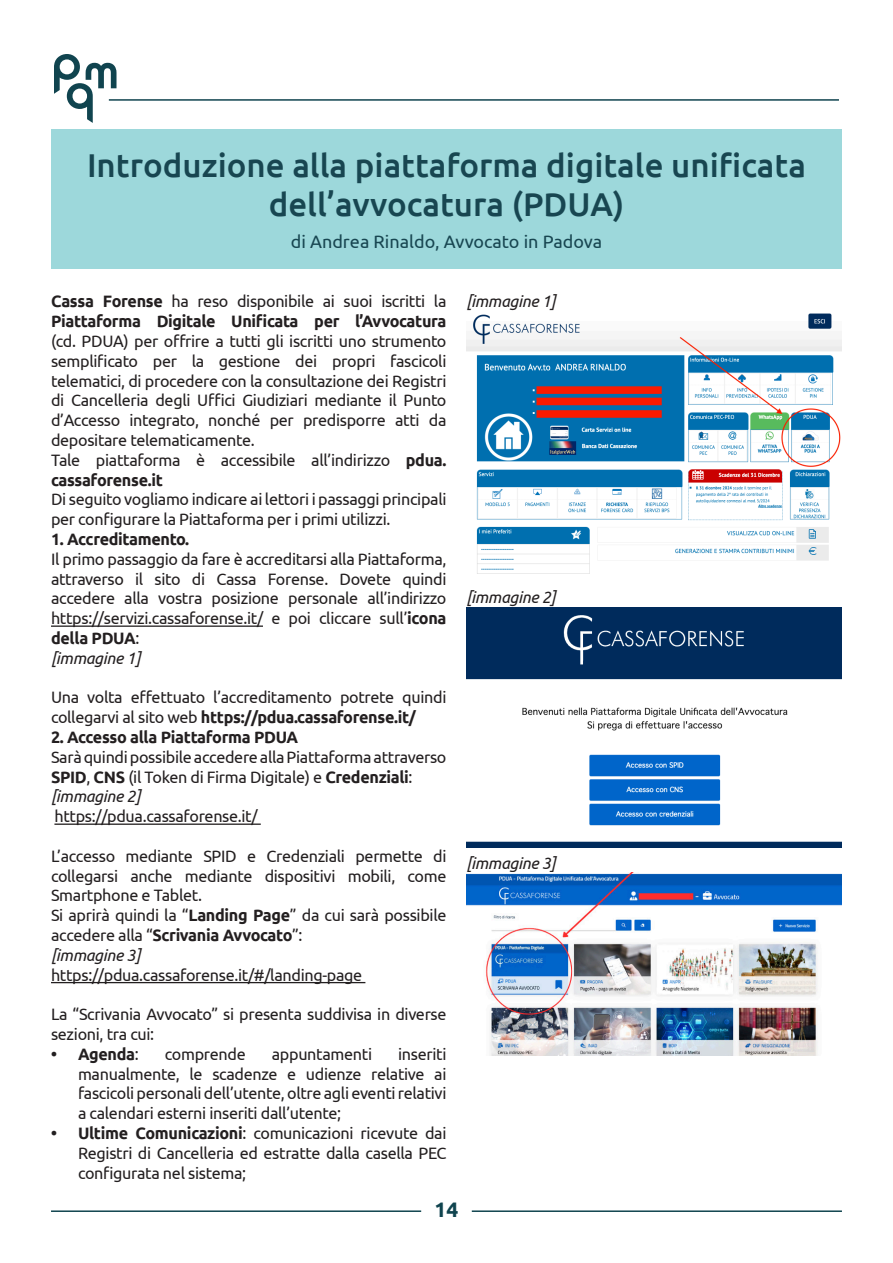
<style>
.page{position:relative;width:893px;height:1263px;background:#fff}
.page>*{position:absolute;margin:0;border:0;box-sizing:border-box;transform-origin:0 0}
.Titolo_paragrafo_articolo{font:500 33px/39.6px "Ubuntu";color:#184651;text-align:center}
.t1{font:700 21px "Ubuntu";color:#10444f}
.Sottotiotolo_articolo{font:18px "Ubuntu";color:#184651}
.Testo_paragrafo_articolo{font:16.5px/19.8px "Ubuntu";letter-spacing:-.02em;color:#231f20}
.Testo_paragrafo_articolo-2{font:italic 16.5px "Ubuntu";letter-spacing:-.02em;color:#231f20}
.Testo_paragrafo_articolo-3{font:700 16.5px "Ubuntu";letter-spacing:-.02em;color:#231f20}
.s1{font-weight:700}
.s2{font-weight:400}
</style>
<div class="page">
<hr style="left:109px;top:99px;width:730px;height:2px;background:#10444f">
<hr style="left:51px;top:1210px;width:370px;height:2px;background:#10444f">
<hr style="left:472px;top:1210px;width:370px;height:2px;background:#10444f">
<svg style="left:54px;top:54px;width:63px;height:69px"></svg>
<hr style="left:51px;top:625px;width:212px;height:2px;background:#231f20">
<hr style="left:54px;top:823px;width:207px;height:2px;background:#231f20">
<hr style="left:51px;top:982px;width:314px;height:1px;background:#231f20">
<div style="left:51px;top:130px;width:791px;height:139px;background:#9dd8db"></div>
<img style="left:466px;top:313px;width:376px;height:261px">
<img style="left:466px;top:607px;width:376px;height:240px">
<img style="left:466px;top:873px;width:376px;height:183px">
<p class="Titolo_paragrafo_articolo" style="left:87px;top:144px;width:720px">Introduzione alla piattaforma digitale unificata dell’avvocatura (PDUA)</p>
<p class="Sottotiotolo_articolo" style="left:291px;top:231px;width:313px">di Andrea Rinaldo, Avvocato in Padova</p>
<p class="Testo_paragrafo_articolo" style="left:51px;top:291px;width:397px;text-align:justify"><span class="s1">Cassa Forense</span> ha reso disponibile ai suoi iscritti la <span class="s1">Piattaforma Digitale Unificata per l’Avvocatura </span>(cd. PDUA) per offrire a tutti gli iscritti uno strumento semplificato per la gestione dei propri fascicoli telematici, di procedere con la consultazione dei Registri di Cancelleria degli Uffici Giudiziari mediante il Punto d’Accesso integrato, nonché per predisporre atti da depositare telematicamente.</p>
<p class="Testo_paragrafo_articolo" style="left:51px;top:449px;width:397px">Tale piattaforma è accessibile all’indirizzo <span class="s1">pdua. cassaforense.it</span></p>
<p class="Testo_paragrafo_articolo" style="left:51px;top:489px;width:397px">Di seguito vogliamo indicare ai lettori i passaggi principali per configurare la Piattaforma per i primi utilizzi.</p>
<p class="Testo_paragrafo_articolo-3" style="left:51px;top:529px;width:140px">1. Accreditamento.</p>
<p class="Testo_paragrafo_articolo" style="left:51px;top:548px;width:397px;text-align:justify">Il primo passaggio da fare è accreditarsi alla Piattaforma, attraverso il sito di Cassa Forense. Dovete quindi accedere alla vostra posizione personale all’indirizzo https://servizi.cassaforense.it/ e poi cliccare sull’<span class="s1">icona della PDUA</span>:</p>
<p class="Testo_paragrafo_articolo-2" style="left:51px;top:648px;width:91px">[immagine 1]</p>
<p class="Testo_paragrafo_articolo" style="left:51px;top:687px;width:397px">Una volta effettuato l’accreditamento potrete quindi collegarvi al sito web <span class="s1">https://pdua.cassaforense.it/</span></p>
<p class="Testo_paragrafo_articolo-3" style="left:51px;top:727px;width:249px">2. Accesso alla Piattaforma PDUA</p>
<p class="Testo_paragrafo_articolo" style="left:51px;top:746px;width:397px">Sarà quindi possibile accedere alla Piattaforma attraverso<br><span class="s1">SPID</span>, <span class="s1">CNS</span> (il Token di Firma Digitale) e <span class="s1">Credenziali</span>:</p>
<p class="Testo_paragrafo_articolo-2" style="left:51px;top:786px;width:91px">[immagine 2]</p>
<p class="Testo_paragrafo_articolo" style="left:54px;top:806px;width:205px">https://pdua.cassaforense.it/</p>
<p class="Testo_paragrafo_articolo" style="left:51px;top:845px;width:397px;text-align:justify">L’accesso mediante SPID e Credenziali permette di collegarsi anche mediante dispositivi mobili, come Smartphone e Tablet.</p>
<p class="Testo_paragrafo_articolo" style="left:51px;top:905px;width:397px">Si aprirà quindi la “<span class="s1">Landing Page</span>” da cui sarà possibile accedere alla “<span class="s1">Scrivania Avvocato</span>”:</p>
<p class="Testo_paragrafo_articolo-2" style="left:51px;top:945px;width:91px">[immagine 3]</p>
<p class="Testo_paragrafo_articolo" style="left:51px;top:964px;width:313px">https://pdua.cassaforense.it/#/landing-page</p>
<p class="Testo_paragrafo_articolo" style="left:51px;top:1004px;width:397px">La “Scrivania Avvocato” si presenta suddivisa in diverse sezioni, tra cui:</p>
<p class="Testo_paragrafo_articolo-3" style="left:51px;top:1044px;width:89px">• Agenda<span class="s2">:</span></p>
<p class="Testo_paragrafo_articolo" style="left:165px;top:1043px;width:82px">comprende</p>
<p class="Testo_paragrafo_articolo" style="left:272px;top:1043px;width:102px">appuntamenti</p>
<p class="Testo_paragrafo_articolo" style="left:78px;top:1043px;width:370px;text-align:justify;text-indent:320px">inseriti manualmente, le scadenze e udienze relative ai fascicoli personali dell’utente, oltre agli eventi relativi a calendari esterni inseriti dall’utente;</p>
<p class="Testo_paragrafo_articolo" style="left:78px;top:1123px;width:370px;text-align:justify;text-indent:-27px"><span class="s1">• Ultime Comunicazioni</span>: comunicazioni ricevute dai Registri di Cancelleria ed estratte dalla casella PEC configurata nel sistema;</p>
<p class="t1" style="left:435px;top:1197px;width:25px">14</p>
<p class="Testo_paragrafo_articolo-2" style="left:466px;top:291px;width:91px">[immagine 1]</p>
<p class="Testo_paragrafo_articolo-2" style="left:466px;top:587px;width:91px">[immagine 2]</p>
<p class="Testo_paragrafo_articolo-2" style="left:466px;top:853px;width:91px">[immagine 3]</p>
</div>
